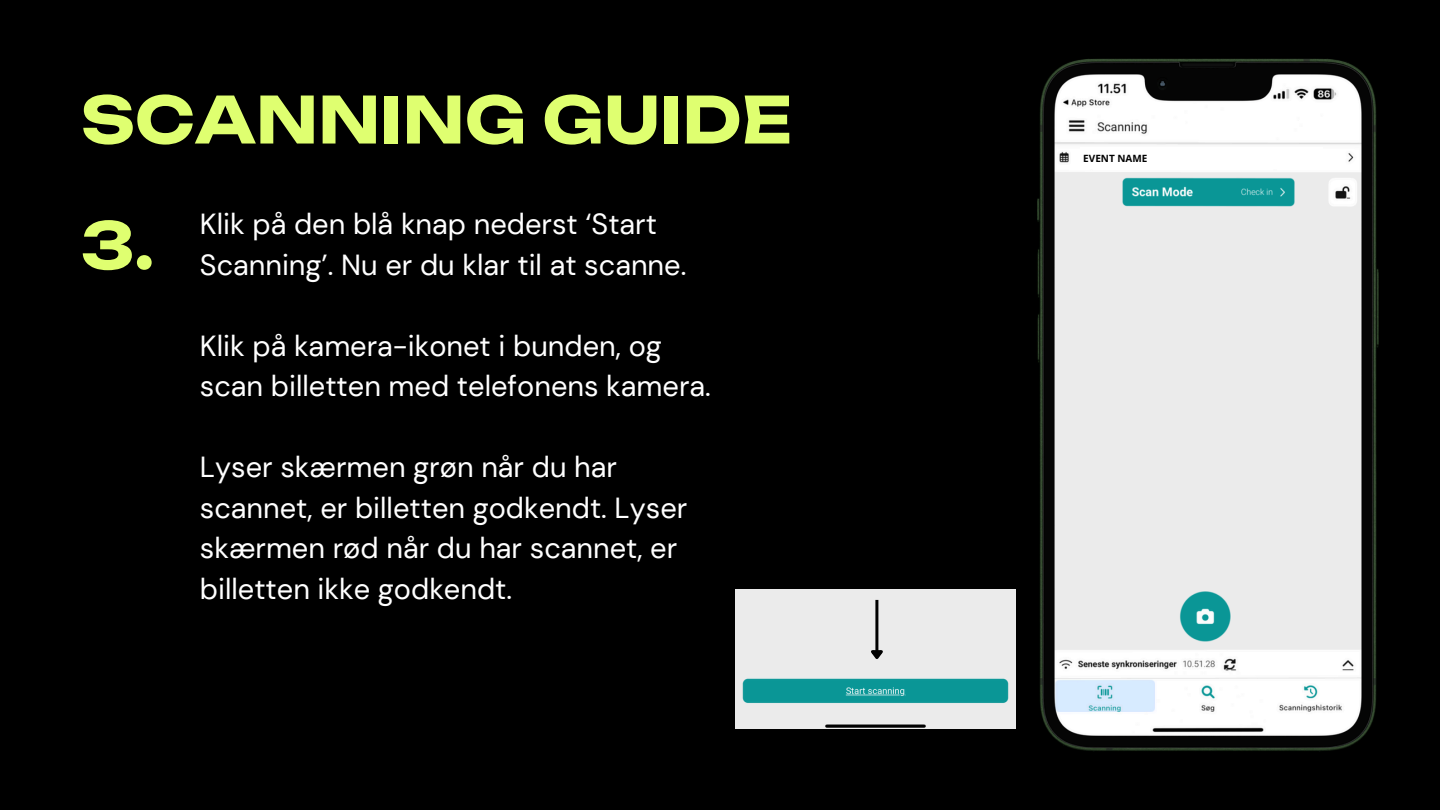
<style>
.page{position:relative;width:1440px;height:810px;background:#000}
.page>*{position:absolute;margin:0;border:0;box-sizing:border-box;transform-origin:0 0}
.t1{font:700 64px "Unbounded";color:#dfff70}
.t2{font:29px/40.5px "DM Sans";color:#fff}
.t3{font:700 10px "Open Sans";color:#000}
</style>
<div class="page">
<img style="left:1037px;top:58px;width:342px;height:693px">
<img style="left:735px;top:589px;width:280px;height:140px">
<div style="left:1080px;top:147px;width:243px;height:22px;background:#fff"></div>
<hr style="left:875px;top:600px;width:3px;height:51px;background:#000">
<svg style="left:866px;top:647px;width:20px;height:16px"></svg>
<p class="t1" style="left:81px;top:80px;width:713px">SCANNING GUIDE</p>
<h3 class="t1" style="left:81px;top:205px;width:74px">3.</h3>
<h1 class="t2" style="left:200px;top:204px;width:488px">Klik på den blå knap nederst ‘Start<br>Scanning’. Nu er du klar til at scanne.</h1>
<h2 class="t2" style="left:200px;top:326px;width:512px">Klik på kamera-ikonet i bunden, og scan billetten med telefonens kamera.</h2>
<h3 class="t2" style="left:200px;top:447px;width:489px">Lyser skærmen grøn når du har scannet, er billetten godkendt. Lyser skærmen rød når du har scannet, er billetten ikke godkendt.</h3>
<h3 class="t3" style="left:1083px;top:151px;width:66px">EVENT NAME</h3>
</div>
